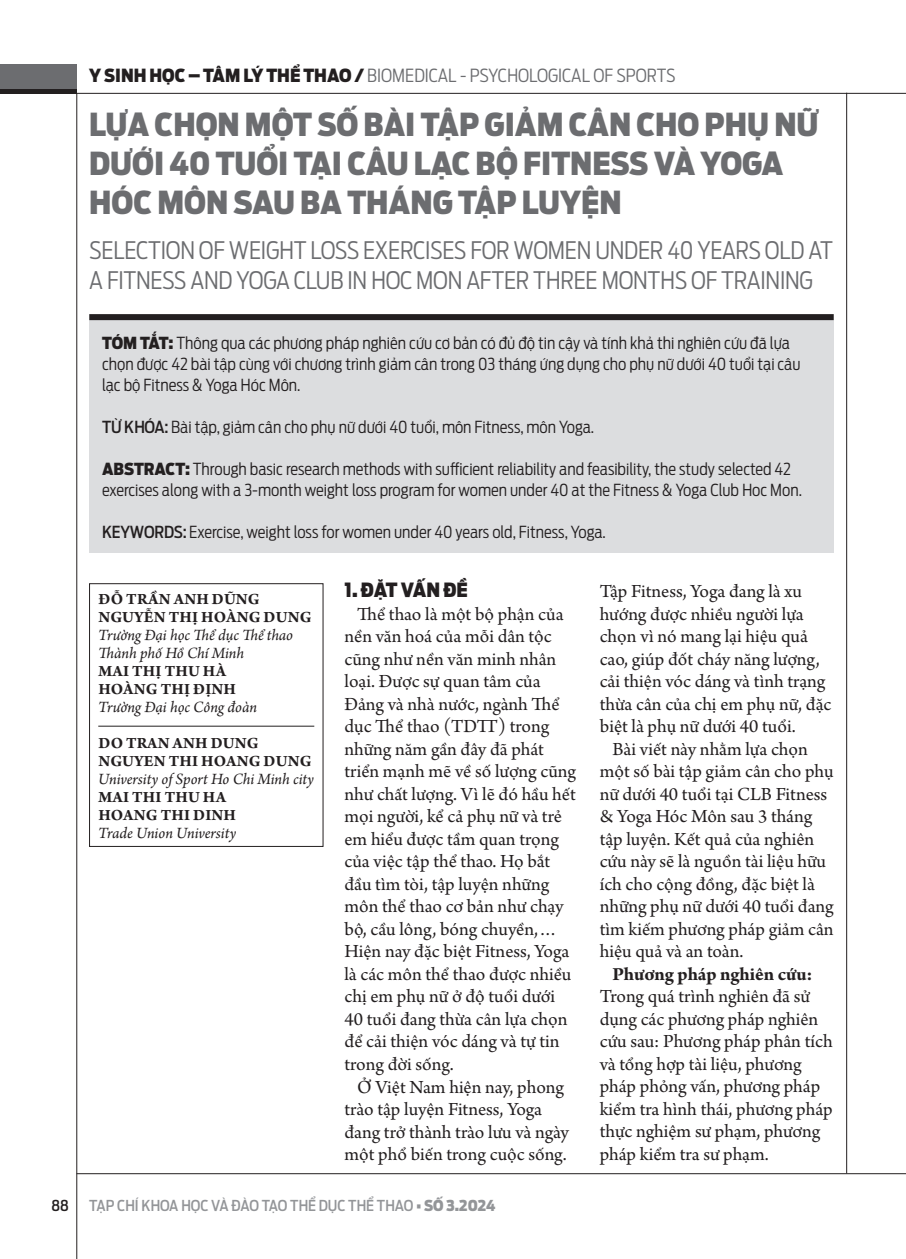
<style>
.page{position:relative;width:906px;height:1259px;background:#fff}
.page>*{position:absolute;margin:0;border:0;box-sizing:border-box;transform-origin:0 0}
.t1{font:900 31.5px/39px "Antenna Cond";color:#6c6d70}
.t2{font:300 24px/30px "Antenna Cond";letter-spacing:-.01em;color:#6c6d70}
.t3{font:19.5px/22.5px "Arno Pro";color:#231f20}
.t4{font:700 19.5px "Arno Pro";letter-spacing:-.005em;color:#231f20}
.t5{font:900 19.5px "Antenna Cond";color:#231f20}
.t6{font:300 18px "Antenna Cond";color:#6c6d70}
.t7{font:300 16.5px/21px "Antenna Cond";color:#231f20}
.t8{font:italic 16.5px/18px "Arno Pro";letter-spacing:-.005em;color:#231f20}
.t9{font:700 16.5px/18px "Arno Pro";letter-spacing:.01em;color:#231f20}
.t10{font:500 15px "Antenna Cond";color:#939598}
.t11{font:500 15px "Antenna Cond";color:#231f20}
.s1{font-weight:900;color:#231f20}
.s2{font-weight:900}
.s3{font-weight:500}
</style>
<div class="page">
<hr style="left:77px;top:93px;width:829px;height:1px;background:#231f20">
<hr style="left:77px;top:1173px;width:829px;height:1px;background:#231f20">
<hr style="left:77px;top:94px;width:1px;height:1165px;background:#231f20">
<hr style="left:846px;top:93px;width:1px;height:1080px;background:#231f20">
<div style="left:0;top:64px;width:77px;height:30px;background:#6c6d70"></div>
<div style="left:0;top:89px;width:77px;height:5px;background:#231f20"></div>
<div style="left:89px;top:314px;width:744px;height:238px;background:#dcdddf"></div>
<div style="left:89px;top:314px;width:744px;height:6px;background:#231f20"></div>
<hr style="left:98px;top:726px;width:216px;height:1px;background:#231f20">
<div style="left:89px;top:583px;width:234px;height:263px;border:1px solid #231f20"></div>
<p class="t6" style="left:89px;top:64px;width:588px"><span class="s1">Y SINH HỌC – TÂM LÝ THỂ THAO /</span> BIOMEDICAL - PSYCHOLOGICAL OF SPORTS</p>
<h1 class="t1" style="left:89px;top:103px;width:730px">LỰA CHỌN MỘT SỐ BÀI TẬP GIẢM CÂN CHO PHỤ NỮ<br>DƯỚI 40 TUỔI TẠI CÂU LẠC BỘ FITNESS VÀ YOGA<br>HÓC MÔN SAU BA THÁNG TẬP LUYỆN</h1>
<p class="t2" style="left:89px;top:235px;width:745px">SELECTION OF WEIGHT LOSS EXERCISES FOR WOMEN UNDER 40 YEARS OLD AT<br>A FITNESS AND YOGA CLUB IN HOC MON AFTER THREE MONTHS OF TRAINING</p>
<p class="t7" style="left:102px;top:331px;width:700px"><span class="s2">TÓM TẮT:</span> Thông qua các phương pháp nghiên cứu cơ bản có đủ độ tin cậy và tính khả thi nghiên cứu đã lựa chọn được 42 bài tập cùng với chương trình giảm cân trong 03 tháng ứng dụng cho phụ nữ dưới 40 tuổi tại câu lạc bộ Fitness &amp; Yoga Hóc Môn.</p>
<p class="t7" style="left:102px;top:415px;width:493px"><span class="s3">TỪ KHÓA:</span> Bài tập, giảm cân cho phụ nữ dưới 40 tuổi, môn Fitness, môn Yoga.</p>
<p class="t7" style="left:102px;top:457px;width:701px"><span class="s2">ABSTRACT:</span> Through basic research methods with sufficient reliability and feasibility, the study selected 42 exercises along with a 3-month weight loss program for women under 40 at the Fitness &amp; Yoga Club Hoc Mon.</p>
<p class="t7" style="left:102px;top:520px;width:505px"><span class="s3">KEYWORDS:</span> Exercise, weight loss for women under 40 years old, Fitness, Yoga.</p>
<p class="t9" style="left:98px;top:590px;width:215px">ĐỖ TRẦN ANH DŨNG<br>NGUYỄN THỊ HOÀNG DUNG</p>
<p class="t8" style="left:98px;top:626px;width:196px">Trường Đại học Thể dục Thể thao<br>Thành phố Hồ Chí Minh</p>
<p class="t9" style="left:98px;top:662px;width:139px">MAI THỊ THU HÀ<br>HOÀNG THỊ ĐỊNH</p>
<p class="t8" style="left:98px;top:698px;width:160px">Trường Đại học Công đoàn</p>
<p class="t9" style="left:98px;top:734px;width:215px">DO TRAN ANH DUNG<br>NGUYEN THI HOANG DUNG</p>
<p class="t8" style="left:98px;top:770px;width:217px">University of Sport Ho Chi Minh city</p>
<p class="t9" style="left:98px;top:788px;width:139px">MAI THI THU HA<br>HOANG THI DINH</p>
<p class="t8" style="left:98px;top:824px;width:139px">Trade Union University</p>
<p class="t5" style="left:344px;top:576px;width:125px">1. ĐẶT VẤN ĐỀ</p>
<p class="t3" style="left:344px;top:604px;width:233px;text-indent:13px">Thể thao là một bộ phận của nền văn hoá của mỗi dân tộc cũng như nền văn minh nhân loại. Được sự quan tâm của<br>Đảng và nhà nước, ngành Thể dục Thể thao (TDTT) trong những năm gần đây đã phát triển mạnh mẽ về số lượng cũng như chất lượng. Vì lẽ đó hầu hết mọi người, kể cả phụ nữ và trẻ em hiểu được tầm quan trọng của việc tập thể thao. Họ bắt đầu tìm tòi, tập luyện những môn thể thao cơ bản như chạy bộ, cầu lông, bóng chuyền,…<br>Hiện nay đặc biệt Fitness, Yoga là các môn thể thao được nhiều chị em phụ nữ ở độ tuổi dưới<br>40 tuổi đang thừa cân lựa chọn để cải thiện vóc dáng và tự tin trong đời sống.</p>
<p class="t3" style="left:344px;top:1076px;width:226px;text-indent:13px">Ở Việt Nam hiện nay, phong trào tập luyện Fitness, Yoga đang trở thành trào lưu và ngày một phổ biến trong cuộ c sống.</p>
<p class="t11" style="left:51px;top:1196px;width:19px">88</p>
<p class="t10" style="left:89px;top:1196px;width:408px">TẠP CHÍ KHOA HỌC VÀ ĐÀO TẠO THỂ DỤC THỂ THAO <span class="s2">• SỐ 3.2024</span></p>
<p class="t3" style="left:600px;top:581px;width:233px">Tập Fitness, Yoga đang là xu hướng được nhiều người lựa chọn vì nó mang lại hiệu quả cao, giúp đốt cháy năng lượng, cải thiện vóc dáng và tình trạng thừa cân của chị em phụ nữ, đặc biệt là phụ nữ dưới 40 tuổi.</p>
<p class="t3" style="left:599px;top:738px;width:235px;text-indent:13px">Bài viết này nhằm lựa chọn một số bài tập giảm cân cho phụ nữ dưới 40 tuổi tại CLB Fitness &amp; Yoga Hóc Môn sau 3 tháng tập luyện. Kết quả của nghiên cứu này sẽ là nguồn tài liệu hữu ích cho cộng đồng, đặc biệt là những phụ nữ dưới 40 tuổi đang tìm kiếm phương pháp giảm cân hiệu quả và an toàn.</p>
<p class="t4" style="left:612px;top:962px;width:202px">Phương pháp nghiên cứu:</p>
<p class="t3" style="left:600px;top:986px;width:234px">Trong quá trình nghiên đã sử dụng các phương pháp nghiên cứu sau: Phương pháp phân tích và tổng hợp tài liệu, phương pháp phỏng vấn, phương pháp kiểm tra hình thái, phương pháp thực nghiệm sư phạm, phương pháp kiểm tra sư phạm.</p>
</div>
